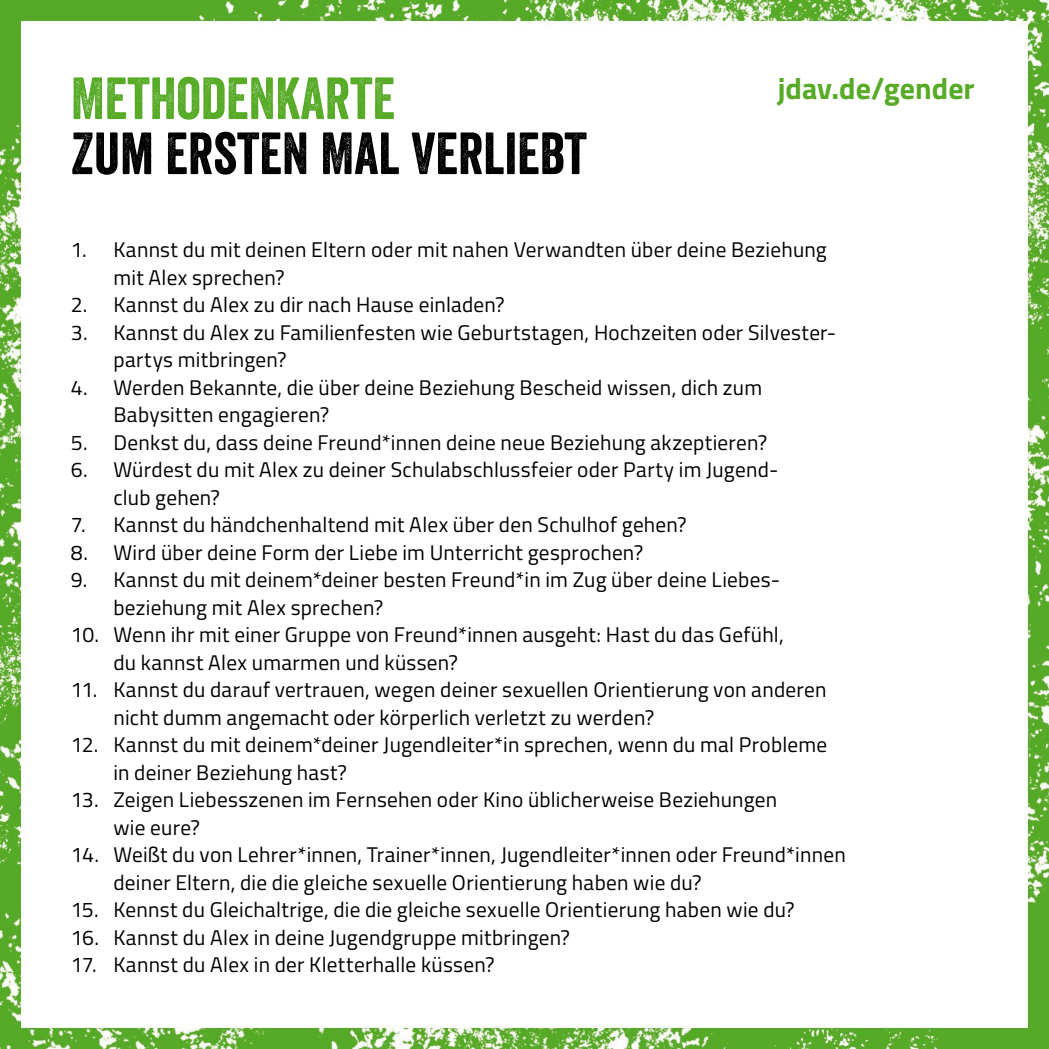
<style>
.page{position:relative;width:1049px;height:1049px;background:#fff}
.page>*{position:absolute;margin:0;border:0;box-sizing:border-box;transform-origin:0 0}
.t1{font:57.5px "Veneer";color:#000}
.t2{font:57.5px "Veneer";color:#57ab27}
.t3{font:700 30px "Titillium";color:#57ab27}
.t4{font:21.25px/27.5px "Titillium";letter-spacing:.01em;color:#000}
</style>
<div class="page">
<img style="left:0;top:0;width:1049px;height:1049px">
<h1 class="t2" style="left:71px;top:63px;width:326px">METHODENKARTE</h1>
<h1 class="t1" style="left:71px;top:118px;width:517px">ZUM ERSTEN MAL VERLIEBT</h1>
<h2 class="t3" style="left:778px;top:66px;width:198px">jdav.de/gender</h2>
<p class="t4" style="left:113px;top:235px;width:715px;text-indent:-43px">1. Kannst du mit deinen Eltern oder mit nahen Verwandten über deine Beziehung mit Alex sprechen?</p>
<p class="t4" style="left:71px;top:290px;width:435px">2. Kannst du Alex zu dir nach Hause einladen?</p>
<p class="t4" style="left:113px;top:318px;width:724px;text-indent:-43px">3. Kannst du Alex zu Familienfesten wie Geburtstagen, Hochzeiten oder Silvester&shy;partys mitbringen?</p>
<p class="t4" style="left:113px;top:373px;width:650px;text-indent:-43px">4. Werden Bekannte, die über deine Beziehung Bescheid wissen, dich zum<br>Babysitten engagieren?</p>
<p class="t4" style="left:71px;top:428px;width:698px">5. Denkst du, dass deine Freund*innen deine neue Beziehung akzeptieren?</p>
<p class="t4" style="left:113px;top:455px;width:667px;text-indent:-43px">6. Würdest du mit Alex zu deiner Schulabschlussfeier oder Party im Jugend&shy;club gehen?</p>
<p class="t4" style="left:71px;top:510px;width:617px">7. Kannst du händchenhaltend mit Alex über den Schulhof gehen?</p>
<p class="t4" style="left:71px;top:538px;width:574px">8. Wird über deine Form der Liebe im Unterricht gesprochen?</p>
<p class="t4" style="left:113px;top:565px;width:665px;text-indent:-43px">9. Kannst du mit deinem*deiner besten Freund*in im Zug über deine Liebes&shy;beziehung mit Alex sprechen?</p>
<p class="t4" style="left:113px;top:620px;width:672px;text-indent:-43px">10. Wenn ihr mit einer Gruppe von Freund*innen ausgeht: Hast du das Gefühl, du kannst Alex umarmen und küssen?</p>
<p class="t4" style="left:113px;top:675px;width:715px;text-indent:-43px">11. Kannst du darauf vertrauen, wegen deiner sexuellen Orientierung von anderen nicht dumm angemacht oder körperlich verletzt zu werden?</p>
<p class="t4" style="left:113px;top:730px;width:715px;text-indent:-43px">12. Kannst du mit deinem*deiner Jugendleiter*in sprechen, wenn du mal Probleme in deiner Beziehung hast?</p>
<p class="t4" style="left:113px;top:785px;width:665px;text-indent:-43px">13. Zeigen Liebesszenen im Fernsehen oder Kino üblicherweise Beziehungen wie eure?</p>
<p class="t4" style="left:113px;top:840px;width:734px;text-indent:-43px">14. Weißt du von Lehrer*innen, Trainer*innen, Jugendleiter*innen oder Freund*innen deiner Eltern, die die gleiche sexuelle Orientierung haben wie du?</p>
<p class="t4" style="left:71px;top:895px;width:725px">15. Kennst du Gleichaltrige, die die gleiche sexuelle Orientierung haben wie du?</p>
<p class="t4" style="left:71px;top:923px;width:501px">16. Kannst du Alex in deine Jugendgruppe mitbringen?</p>
<p class="t4" style="left:71px;top:950px;width:425px">17. Kannst du Alex in der Kletterhalle küssen?</p>
</div>
